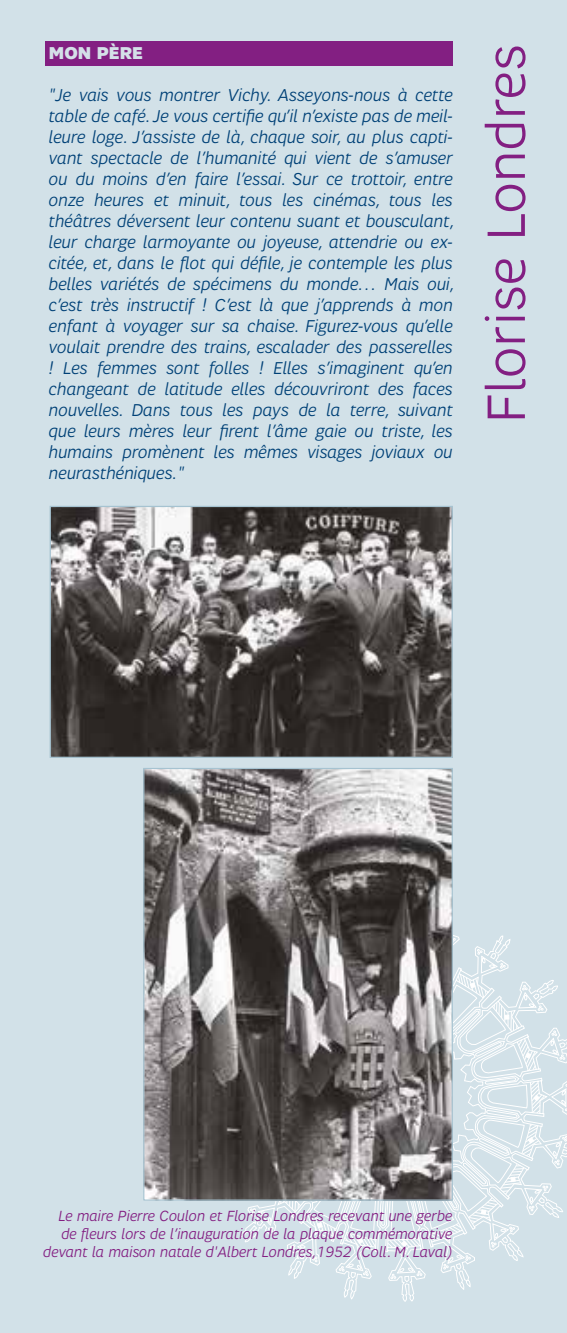
<style>
.page{position:relative;width:567px;height:1333px;background:#fff}
.page>*{position:absolute;margin:0;border:0;box-sizing:border-box;transform-origin:0 0}
.t1{font:300 55px "SFR";color:#831f82}
.t2{font:italic 300 17.5px/21px "SFR";color:#004177}
.t3{font:900 17.5px "SFR";color:#d4e0e8}
.t4{font:italic 300 15px/18px "SFR";color:#831f82;text-align:right}
</style>
<div class="page">
<div style="left:0;top:0;width:567px;height:1332px;background:#d2e1e8"></div>
<svg style="left:190px;top:935px;width:321px;height:366px"></svg>
<svg style="left:224px;top:968px;width:343px;height:314px"></svg>
<svg style="left:457px;top:973px;width:30px;height:25px"></svg>
<svg style="left:494px;top:1002px;width:23px;height:28px"></svg>
<svg style="left:518px;top:1038px;width:18px;height:33px"></svg>
<svg style="left:530px;top:1080px;width:15px;height:33px"></svg>
<svg style="left:522px;top:1123px;width:17px;height:33px"></svg>
<svg style="left:500px;top:1165px;width:23px;height:26px"></svg>
<svg style="left:468px;top:1199px;width:29px;height:23px"></svg>
<svg style="left:430px;top:1223px;width:32px;height:18px"></svg>
<svg style="left:387px;top:1237px;width:34px;height:15px"></svg>
<svg style="left:344px;top:1232px;width:33px;height:17px"></svg>
<svg style="left:305px;top:1213px;width:31px;height:23px"></svg>
<svg style="left:274px;top:1200px;width:25px;height:11px"></svg>
<div style="left:45px;top:41px;width:408px;height:24px;background:#831f82"></div>
<img style="left:52px;top:508px;width:399px;height:248px">
<div style="left:50px;top:506px;width:403px;height:252px;border:1px solid #a6c3d1"></div>
<img style="left:145px;top:769px;width:306px;height:429px">
<div style="left:143px;top:767px;width:310px;height:433px;border:1px solid #a6c3d1"></div>
<p class="t3" style="left:49px;top:43px;width:96px">MON PÈRE</p>
<p class="t2" style="left:49px;top:85px;width:408px">"Je vais vous montrer Vichy. Asseyons-nous à cette table de café. Je vous certifie qu’il n’existe pas de meil&shy;leure loge. J’assiste de là, chaque soir, au plus capti&shy;vant spectacle de l’humanité qui vient de s’amuser ou du moins d’en faire l’essai. Sur ce trottoir, entre onze heures et minuit, tous les cinémas, tous les théâtres déversent leur contenu suant et bousculant, leur charge larmoyante ou joyeuse, attendrie ou ex&shy;citée, et, dans le flot qui défile, je contemple les plus belles variétés de spécimens du monde… Mais oui, c’est très instructif ! C’est là que j’apprends à mon enfant à voyager sur sa chaise. Figurez-vous qu’elle voulait prendre des trains, escalader des passerelles ! Les femmes sont folles ! Elles s’imaginent qu’en changeant de latitude elles découvriront des faces nouvelles. Dans tous les pays de la terre, suivant que leurs mères leur firent l’âme gaie ou triste, les humains promènent les mêmes visages joviaux ou neurasthéniques."</p>
<h1 class="t1" style="left:476px;top:423px;width:380px;rotate:-90deg">Florise Londres</h1>
<p class="t4" style="left:43px;top:1206px;width:411px">Le maire Pierre Coulon et Florise Londres recevant une gerbe de fleurs lors de l’inauguration de la plaque commémorative devant la maison natale d'Albert Londres,1952 (Coll. M. Laval)</p>
</div>
